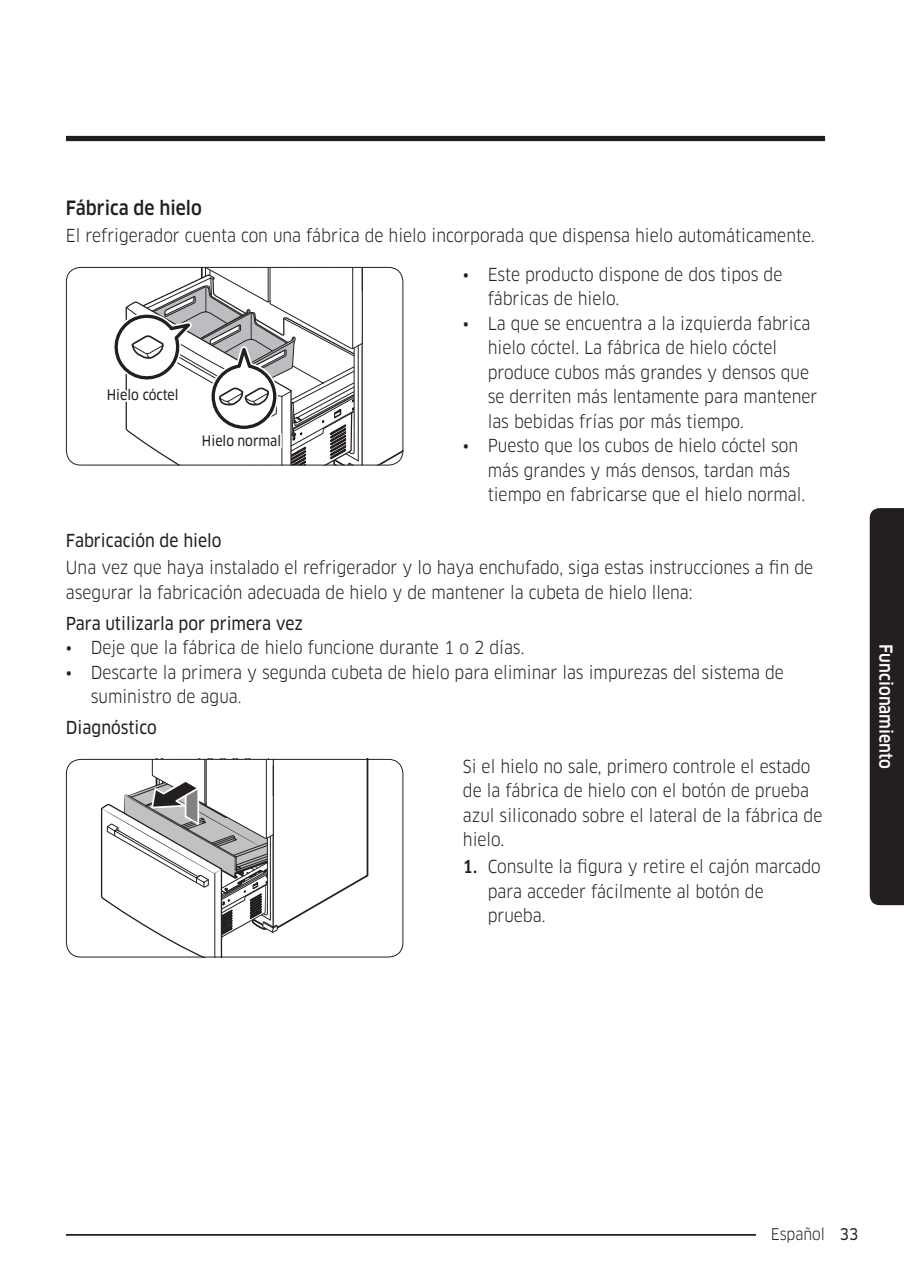
<style>
.page{position:relative;width:904px;height:1277px;background:#fff}
.page>*{position:absolute;margin:0;border:0;box-sizing:border-box;transform-origin:0 0}
.t1{font:500 19.25px "Samsung Clan Pro";color:#231f20;scale:.9 1}
.t2{font:17.5px/24.5px "Samsung Clan Pro";color:#231f20;scale:.9 1}
.t3{font:17.5px "Samsung Clan Pro News";color:#231f20;scale:.9 1}
.t4{font:500 17.5px "Samsung Clan Pro";color:#fff;scale:.9 1}
.t5{font:15.75px "Samsung Clan Pro";color:#231f20;scale:.9 1}
.t6{font:14px "Samsung Clan Pro News";color:#231f20;scale:.9 1}
.s1{font-weight:500}
.s2{font-family:"Samsung Clan Pro News"}
</style>
<div class="page">
<hr style="left:66px;top:1233px;width:759px;height:2px;background:#231f20">
<div style="left:756px;top:1224px;width:84px;height:18px;background:#fff"></div>
<div style="left:870px;top:508px;width:34px;height:397px;background:#231f20"></div>
<div style="left:66px;top:136px;width:759px;height:5px;background:#231f20"></div>
<svg style="left:104px;top:267px;width:299px;height:199px"></svg>
<svg style="left:101px;top:761px;width:267px;height:194px"></svg>
<div style="left:66px;top:759px;width:337px;height:198px;border:1px solid #231f20;border-radius:14px"></div>
<p class="t1" style="left:66px;top:197px;width:153px">Fábrica de hielo</p>
<p class="t2" style="left:66px;top:223px;width:833px">El refrigerador cuenta con una fábrica de hielo incorporada que dispensa hielo automáticamente.</p>
<p class="t6" style="left:107px;top:387px;width:81px">Hielo cóctel</p>
<p class="t6" style="left:202px;top:433px;width:90px">Hielo normal</p>
<p class="t2" style="left:488px;top:262px;width:329px;text-indent:-25px">• Este producto dispone de dos tipos de fábricas de hielo.</p>
<p class="t2" style="left:488px;top:311px;width:368px;text-indent:-25px">• La que se encuentra a la izquierda fabrica hielo cóctel. La fábrica de hielo cóctel produce cubos más grandes y densos que se derriten más lentamente para mantener las bebidas frías por más tiempo.</p>
<p class="t2" style="left:488px;top:433px;width:354px;text-indent:-25px">• Puesto que los cubos de hielo cóctel son más grandes y más densos, tardan más tiempo en fabricarse que el hielo normal.</p>
<p class="t3" style="left:66px;top:530px;width:174px">Fabricación de hielo</p>
<p class="t2" style="left:66px;top:555px;width:832px">Una vez que haya instalado el refrigerador y lo haya enchufado, siga estas instrucciones a fin de asegurar la fabricación adecuada de hielo y de mantener la cubeta de hielo llena:</p>
<p class="t3" style="left:66px;top:613px;width:265px">Para utilizarla por primera vez</p>
<p class="t2" style="left:66px;top:635px;width:511px">• Deje que la fábrica de hielo funcione durante 1 o 2 días.</p>
<p class="t2" style="left:91px;top:660px;width:772px;text-indent:-25px">• Descarte la primera y segunda cubeta de hielo para eliminar las impurezas del sistema de suministro de agua.</p>
<p class="t3" style="left:66px;top:717px;width:102px">Diagnóstico</p>
<p class="t2" style="left:463px;top:754px;width:401px">Si el hielo no sale, primero controle el estado de la fábrica de hielo con el botón de prueba azul siliconado sobre el lateral de la fábrica de hielo.</p>
<p class="t2" style="left:488px;top:854px;width:372px;text-indent:-25px"><span class="s1">1.</span> Consulte la figura y retire el cajón marcado para acceder fácilmente al botón de prueba.</p>
<p class="t4" style="left:896px;top:644px;width:140px;rotate:90deg">Funcionamiento</p>
<p class="t5" style="left:771px;top:1224px;width:99px">Español <span class="s2">33</span></p>
</div>
